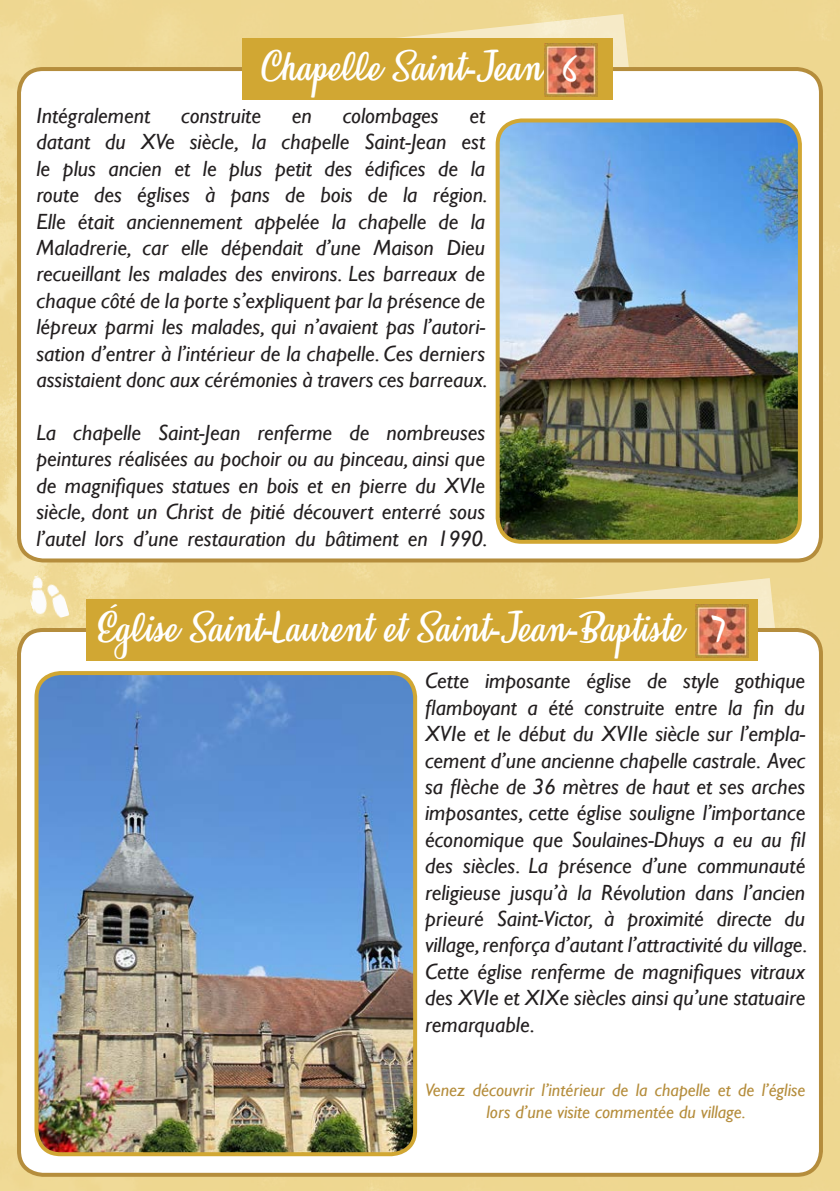
<style>
.page{position:relative;width:840px;height:1191px;background:#fff}
.page>*{position:absolute;margin:0;border:0;box-sizing:border-box;transform-origin:0 0}
.t1{font:36px "Honeymoon Personal Use";color:#fff}
.t2{font:36px "Mistral";color:#fff}
.t3{font:italic 22px/26.4px "Gill Sans";color:#231f20;text-align:justify}
.t4{font:italic 18px/21.6px "Gill Sans";color:#b58d3c;text-align:center}
.s1{font-family:"Gill Sans"}
</style>
<div class="page">
<img style="left:0;top:0;width:839px;height:1191px">
<svg style="left:272px;top:14px;width:357px;height:53px;background:#efdca0"></svg>
<div style="left:19px;top:69px;width:801px;height:491px;background:#fff;border-radius:24px"></div>
<div style="left:17px;top:67px;width:805px;height:495px;border:4px solid #b58d3c;border-radius:24px"></div>
<div style="left:242px;top:39px;width:370px;height:61px;background:#d1a733"></div>
<img style="left:500px;top:121px;width:299px;height:420px">
<div style="left:495px;top:118px;width:306px;height:426px;border:4px solid #d1a733;border-radius:24px"></div>
<img style="left:544px;top:44px;width:53px;height:53px">
<svg style="left:174px;top:578px;width:601px;height:50px;background:#efda9b"></svg>
<div style="left:19px;top:630px;width:801px;height:544px;background:#fff;border-radius:24px"></div>
<div style="left:17px;top:628px;width:805px;height:548px;border:4px solid #b58d3c;border-radius:24px"></div>
<div style="left:86px;top:599px;width:671px;height:61px;background:#d1a733"></div>
<img style="left:39px;top:674px;width:376px;height:479px">
<div style="left:34px;top:671px;width:383px;height:485px;border:4px solid #d1a733;border-radius:24px"></div>
<img style="left:695px;top:604px;width:52px;height:53px">
<img style="left:24px;top:570px;width:45px;height:54px">
<p class="t1" style="left:261px;top:47px;width:283px">Chapelle Saint<span class="s1">-</span>Jean</p>
<p class="t2" style="left:562px;top:47px;width:16px">6</p>
<p class="t3" style="left:36px;top:103px;width:115px">Intégralement</p>
<p class="t3" style="left:181px;top:103px;width:81px">construite</p>
<p class="t3" style="left:292px;top:103px;width:21px">en</p>
<p class="t3" style="left:342px;top:103px;width:97px">colombages</p>
<p class="t3" style="left:469px;top:103px;width:17px">et</p>
<p class="t3" style="left:36px;top:129px;width:452px">datant du XVe siècle, la chapelle Saint-Jean est le plus ancien et le plus petit des édifices de la route des églises à pans de bois de la région.</p>
<p class="t3" style="left:36px;top:208px;width:450px">Elle était anciennement appelée la chapelle de la</p>
<p class="t3" style="left:36px;top:235px;width:450px">Maladrerie, car elle dépendait d’une Maison Dieu</p>
<p class="t3" style="left:36px;top:261px;width:452px">recueillant les malades des environs. Les barreaux de chaque côté de la porte s’expliquent par la présence de lépreux parmi les malades, qui n’avaient pas l’autori&shy;sation d’entrer à l’intérieur de la chapelle. Ces derniers assistaient donc aux cérémonies à travers ces barreaux.</p>
<p class="t3" style="left:36px;top:420px;width:452px">La chapelle Saint-Jean renferme de nombreuses peintures réalisées au pochoir ou au pinceau, ainsi que de magnifiques statues en bois et en pierre du XVIe siècle, dont un Christ de pitié découvert enterré sous l’autel lors d’une restauration du bâtiment en 1990.</p>
<p class="t1" style="left:98px;top:607px;width:586px">Église Saint<span class="s1">-</span>Laurent et Saint<span class="s1">-</span>Jean<span class="s1">-</span>Baptiste</p>
<p class="t2" style="left:713px;top:606px;width:14px">7</p>
<p class="t3" style="left:425px;top:668px;width:383px">Cette imposante église de style gothique flamboyant a été construite entre la fin du XVIe et le début du XVIIe siècle sur l’empla&shy;cement d’une ancienne chapelle castrale. Avec sa flèche de 36 mètres de haut et ses arches imposantes, cette église souligne l’importance économique que Soulaines-Dhuys a eu au fil des siècles. La présence d’une communauté religieuse jusqu’à la Révolution dans l’ancien prieuré Saint-Victor, à proximité directe du village, renforça d’autant l’attractivité du village.</p>
<p class="t3" style="left:425px;top:958px;width:381px">Cette église renferme de magnifiques vitraux des XVIe et XIXe siècles ainsi qu’une statuaire remarquable.</p>
<p class="t4" style="left:425px;top:1079px;width:381px">Venez découvrir l’intérieur de la chapelle et de l’église lors d’une visite commentée du village.</p>
</div>
